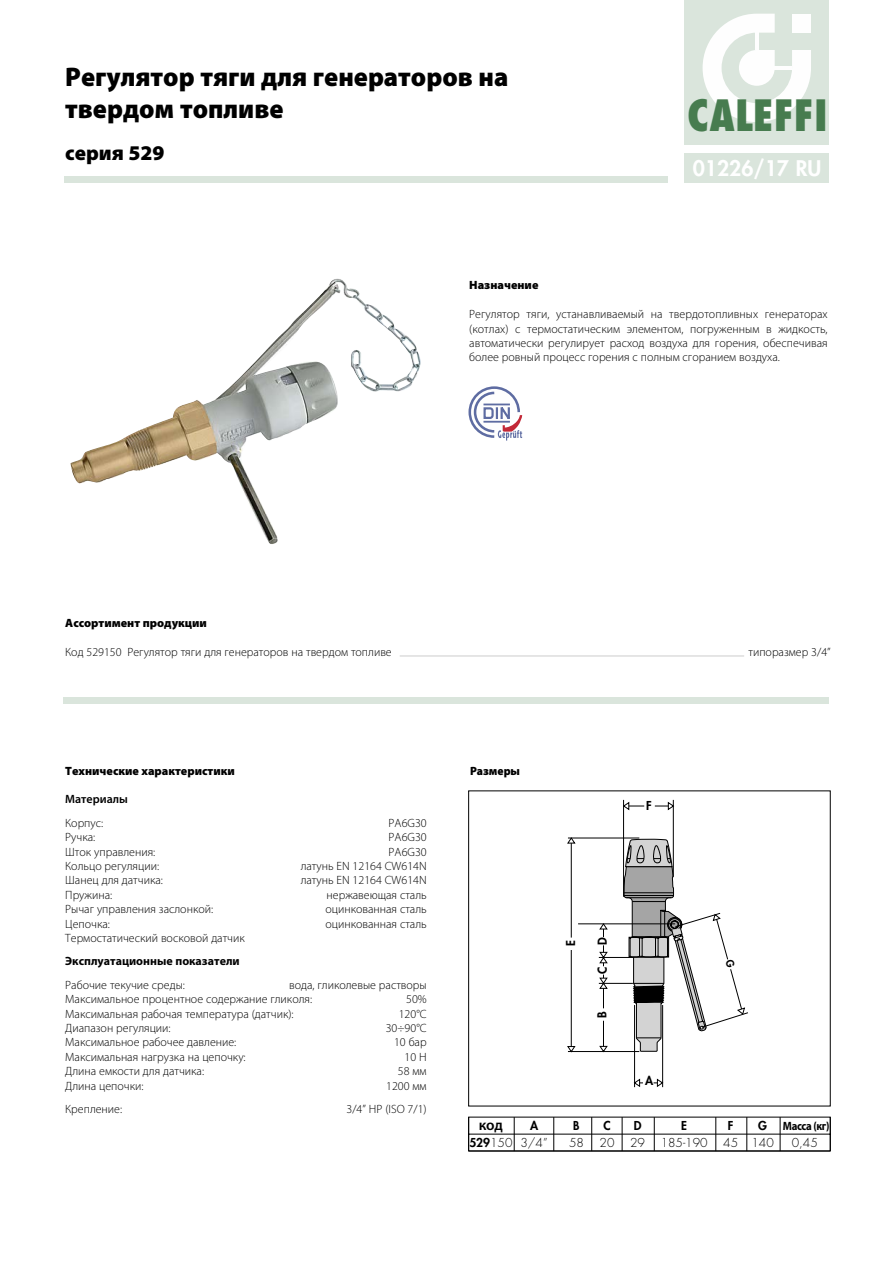
<style>
.page{position:relative;width:893px;height:1263px;background:#fff}
.page>*{position:absolute;margin:0;border:0;box-sizing:border-box;transform-origin:0 0}
.t1{font:800 condensed 42px "Futura";color:#477c4f}
.t2{font:900 27px/32.4px "Myriad Pro";color:#000}
.t3{font:800 21px "Futura";color:#fff}
.t4{font:900 21px "Myriad Pro";color:#000}
.t5{font:600 15px "Myriad Pro";color:#000}
.t6{font:300 12px/14.4px "Myriad Pro";color:#000;text-align:justify}
.t7{font:900 12px "Myriad Pro";color:#000}
.t8{font:300 12px "Futura";color:#000}
.t9{font:700 12px "Myriad Pro";color:#000}
.t10{font:800 12px "Futura";color:#000}
.t11{font:700 12px "Myriad Pro";color:#000;scale:.9 1}
.t12{font:600 12px "Myriad Pro";color:#000}
.t13{font:900 12px "Myriad Pro";color:#000;scale:.95 1}
.t14{font:800 12px "Futura";color:#000;scale:.95 1}
.s1{font-weight:300}
</style>
<div class="page">
<div style="left:685px;top:153px;width:144px;height:30px;background:#dae5dc"></div>
<div style="left:64px;top:176px;width:603px;height:7px;background:#dae5dc"></div>
<div style="left:64px;top:697px;width:765px;height:7px;background:#dae5dc"></div>
<hr style="left:400px;top:656px;width:344px;height:1px;background:#ccc">
<div style="left:685px;top:0;width:144px;height:145px;background:#dae5dc"></div>
<svg style="left:703px;top:14px;width:108px;height:108px"></svg>
<hr style="left:755px;top:32px;width:4px;height:18px;background:#fefefe">
<hr style="left:774px;top:66px;width:18px;height:4px;background:#fefefe">
<svg style="left:468px;top:790px;width:363px;height:361px"></svg>
<hr style="left:780px;top:1117px;width:1px;height:34px;background:#000">
<hr style="left:830px;top:1117px;width:1px;height:34px;background:#000">
<hr style="left:514px;top:1117px;width:1px;height:34px;background:#000">
<hr style="left:468px;top:1117px;width:1px;height:34px;background:#000">
<hr style="left:591px;top:1117px;width:1px;height:34px;background:#000">
<hr style="left:553px;top:1117px;width:1px;height:34px;background:#000">
<hr style="left:469px;top:1151px;width:361px;height:1px;background:#000">
<hr style="left:747px;top:1117px;width:1px;height:34px;background:#000">
<hr style="left:716px;top:1117px;width:1px;height:34px;background:#000">
<hr style="left:654px;top:1117px;width:1px;height:34px;background:#000">
<hr style="left:622px;top:1117px;width:1px;height:34px;background:#000">
<svg style="left:635px;top:1079px;width:27px;height:7px"></svg>
<hr style="left:634px;top:1005px;width:1px;height:82px;background:#000">
<hr style="left:662px;top:1005px;width:1px;height:82px;background:#000">
<img style="left:71px;top:278px;width:350px;height:266px">
<svg style="left:468px;top:386px;width:54px;height:55px"></svg>
<svg style="left:568px;top:800px;width:180px;height:252px"></svg>
<h2 class="t2" style="left:65px;top:62px;width:445px">Регулятор тяги для генераторов на твердом топливе</h2>
<h3 class="t4" style="left:65px;top:145px;width:101px">серия 529</h3>
<h1 class="t1" style="left:687px;top:98px;width:142px">CALEFFI</h1>
<h3 class="t3" style="left:693px;top:158px;width:130px">01226/17 RU</h3>
<p class="t7" style="left:469px;top:281px;width:71px">Назначение</p>
<p class="t6" style="left:469px;top:308px;width:360px">Регулятор тяги, устанавливаемый на твердотопливных генераторах (котлах) с термостатическим элементом, погруженным в жидкость, автоматически регулирует расход воздуха для горения, обеспечивая более ровный процесс горения с полным сгоранием воздуха.</p>
<p class="t7" style="left:65px;top:618px;width:143px">Ассортимент продукции</p>
<p class="t6" style="left:65px;top:645px;width:328px">Код 529150 Регулятор тяги для генераторов на твердом топливе</p>
<p class="t6" style="left:748px;top:645px;width:84px">типоразмер 3/4”</p>
<p class="t7" style="left:65px;top:766px;width:171px">Технические характеристики</p>
<p class="t13" style="left:470px;top:766px;width:54px">Размеры</p>
<p class="t12" style="left:65px;top:795px;width:64px">Материалы</p>
<p class="t6" style="left:65px;top:816px;width:40px">Корпус:</p>
<p class="t6" style="left:389px;top:816px;width:40px">PA6G30</p>
<p class="t6" style="left:65px;top:831px;width:32px">Ручка:</p>
<p class="t6" style="left:389px;top:831px;width:40px">PA6G30</p>
<p class="t6" style="left:65px;top:845px;width:91px">Шток управления:</p>
<p class="t6" style="left:389px;top:845px;width:40px">PA6G30</p>
<p class="t6" style="left:65px;top:860px;width:95px">Кольцо регуляции:</p>
<p class="t6" style="left:301px;top:860px;width:128px">латунь EN 12164 CW614N</p>
<p class="t6" style="left:65px;top:874px;width:99px">Шанец для датчика:</p>
<p class="t6" style="left:301px;top:874px;width:128px">латунь EN 12164 CW614N</p>
<p class="t6" style="left:65px;top:888px;width:48px">Пружина:</p>
<p class="t6" style="left:327px;top:888px;width:102px">нержавеющая сталь</p>
<p class="t6" style="left:65px;top:903px;width:149px">Рычаг управления заслонкой:</p>
<p class="t6" style="left:325px;top:903px;width:103px">оцинкованная сталь</p>
<p class="t6" style="left:65px;top:917px;width:46px">Цепочка:</p>
<p class="t6" style="left:325px;top:917px;width:103px">оцинкованная сталь</p>
<p class="t6" style="left:65px;top:932px;width:181px">Термостатический восковой датчик</p>
<p class="t9" style="left:65px;top:957px;width:176px">Эксплуатационные показатели</p>
<p class="t6" style="left:65px;top:978px;width:121px">Рабочие текучие среды:</p>
<p class="t6" style="left:65px;top:978px;width:363px;text-indent:224px">вода, гликолевые растворы<br>Максимальное процентное содержание гликоля:</p>
<p class="t6" style="left:406px;top:993px;width:22px">50%</p>
<p class="t6" style="left:65px;top:1007px;width:230px">Максимальная рабочая температура (датчик):</p>
<p class="t6" style="left:399px;top:1007px;width:29px">120°C</p>
<p class="t6" style="left:65px;top:1022px;width:107px">Диапазон регуляции:</p>
<p class="t6" style="left:386px;top:1022px;width:42px">30÷90°C</p>
<p class="t6" style="left:65px;top:1036px;width:173px">Максимальное рабочее давление:</p>
<p class="t6" style="left:394px;top:1036px;width:34px">10 бар</p>
<p class="t6" style="left:65px;top:1050px;width:182px">Максимальная нагрузка на цепочку:</p>
<p class="t6" style="left:405px;top:1050px;width:24px">10 Н</p>
<p class="t6" style="left:65px;top:1065px;width:140px">Длина емкости для датчика:</p>
<p class="t6" style="left:398px;top:1065px;width:30px">58 мм</p>
<p class="t6" style="left:65px;top:1079px;width:80px">Длина цепочки:</p>
<p class="t6" style="left:386px;top:1079px;width:42px">1200 мм</p>
<p class="t6" style="left:65px;top:1103px;width:58px">Крепление:</p>
<p class="t6" style="left:347px;top:1103px;width:82px">3/4” HP (ISO 7/1)</p>
<p class="t10" style="left:646px;top:799px;width:7px">F</p>
<p class="t10" style="left:565px;top:946px;width:7px;rotate:-90deg">E</p>
<p class="t10" style="left:597px;top:945px;width:9px;rotate:-90deg">D</p>
<p class="t10" style="left:597px;top:974px;width:9px;rotate:-90deg">C</p>
<p class="t10" style="left:596px;top:1018px;width:8px;rotate:-90deg">B</p>
<p class="t10" style="left:645px;top:1075px;width:10px">A</p>
<p class="t10" style="left:758px;top:1120px;width:10px">G</p>
<p class="t8" style="left:751px;top:1137px;width:24px">140</p>
<p class="t10" style="left:603px;top:1120px;width:9px">C</p>
<p class="t8" style="left:600px;top:1137px;width:16px">20</p>
<p class="t10" style="left:634px;top:1120px;width:9px">D</p>
<p class="t8" style="left:630px;top:1137px;width:16px">29</p>
<p class="t10" style="left:681px;top:1120px;width:7px">E</p>
<p class="t8" style="left:661px;top:1137px;width:48px">185-190</p>
<p class="t10" style="left:728px;top:1120px;width:7px">F</p>
<p class="t14" style="left:573px;top:1120px;width:8px">B</p>
<p class="t8" style="left:569px;top:1137px;width:16px">58</p>
<p class="t10" style="left:530px;top:1120px;width:10px">A</p>
<p class="t8" style="left:520px;top:1137px;width:29px">3/4”</p>
<p class="t5" style="left:479px;top:1119px;width:26px">код</p>
<p class="t11" style="left:783px;top:1121px;width:53px">Macca (кг)</p>
<p class="t10" style="left:469px;top:1137px;width:45px">529<span class="s1">150</span></p>
<p class="t8" style="left:723px;top:1137px;width:16px">45</p>
<p class="t8" style="left:792px;top:1137px;width:28px">0,45</p>
</div>
